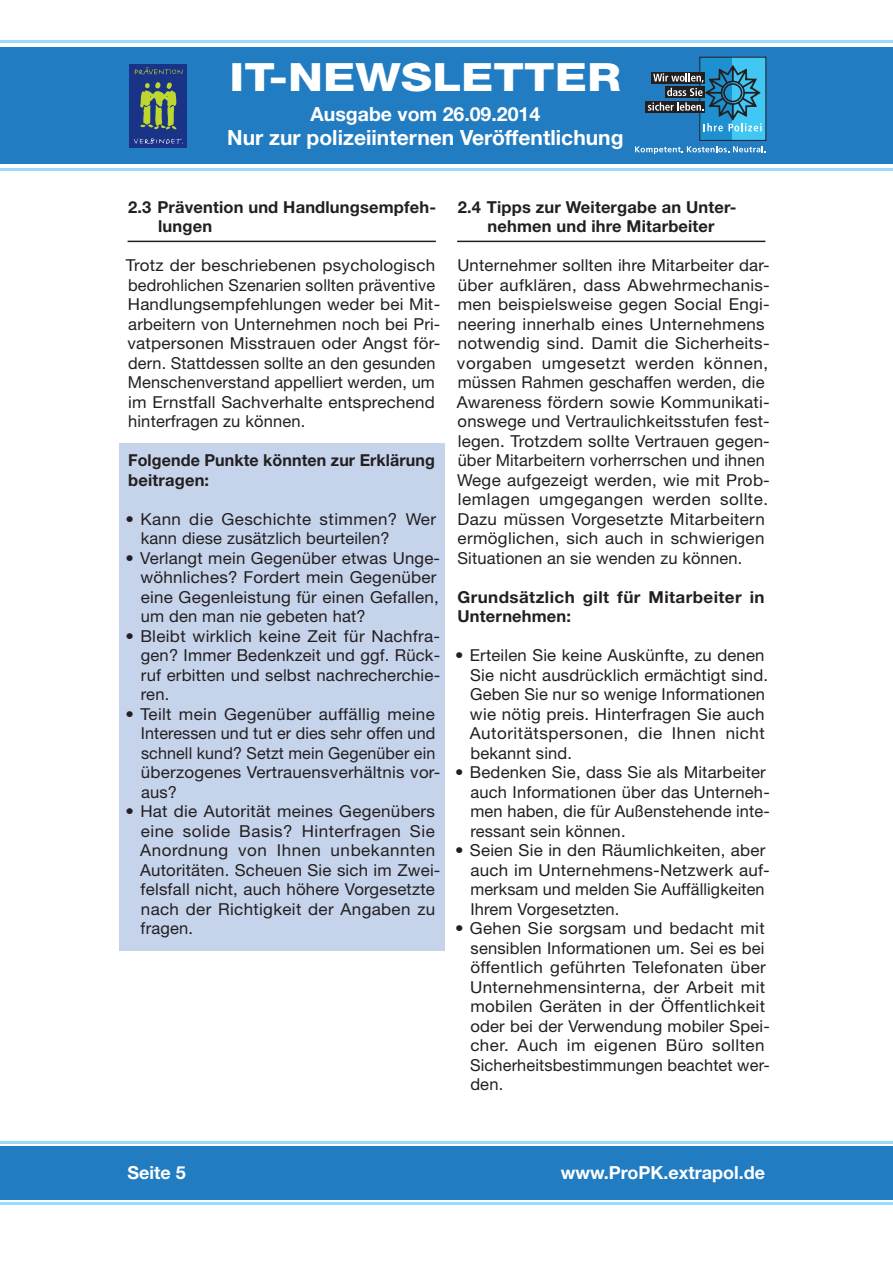
<style>
.page{position:relative;width:893px;height:1263px;background:#fff}
.page>*{position:absolute;margin:0;border:0;box-sizing:border-box;transform-origin:0 0}
.t1{font:800 39px "Helvetica Neue LT Pro";color:#fff;scale:1.21 1}
.t2{font:700 21px "Helvetica Neue LT Pro";color:#fff}
.t3{font:700 19.5px "Helvetica Neue LT Pro";color:#fff}
.t4{font:700 18px "Helvetica Neue LT Pro";color:#fff}
.t5{font:16.5px/19.5px "Helvetica Neue LT Pro";letter-spacing:.01em;color:#231f20}
.t6{font:700 16.5px/19.5px "Helvetica Neue LT Pro";letter-spacing:.01em;color:#231f20}
</style>
<div class="page">
<hr style="left:0;top:40px;width:893px;height:2px;background:#99dbf8">
<hr style="left:0;top:168px;width:893px;height:3px;background:#99dbf8">
<hr style="left:0;top:1141px;width:893px;height:3px;background:#99dbf8">
<hr style="left:0;top:1202px;width:893px;height:2px;background:#99dbf8">
<div style="left:0;top:47px;width:893px;height:116px;background:#227cc1"></div>
<div style="left:0;top:1146px;width:893px;height:53px;background:#227cc1"></div>
<svg style="left:635px;top:146px;width:130px;height:7px"></svg>
<div style="left:700px;top:57px;width:33px;height:83px;background:#1d90d0"></div>
<div style="left:733px;top:57px;width:33px;height:83px;background:#40c7f4"></div>
<div style="left:700px;top:57px;width:66px;height:84px;border:1px solid #231f20"></div>
<svg style="left:646px;top:101px;width:2px;height:12px"></svg>
<svg style="left:648px;top:63px;width:114px;height:68px"></svg>
<div style="left:130px;top:64px;width:57px;height:83px;background:#193487"></div>
<svg style="left:140px;top:82px;width:37px;height:47px"></svg>
<svg style="left:134px;top:138px;width:49px;height:6px"></svg>
<svg style="left:135px;top:67px;width:48px;height:7px"></svg>
<div style="left:119px;top:443px;width:325px;height:507px;background:#c5d3eb"></div>
<hr style="left:128px;top:241px;width:308px;height:1px;background:#231f20">
<hr style="left:457px;top:241px;width:308px;height:1px;background:#231f20">
<h1 class="t1" style="left:230px;top:54px;width:325px">IT-NEWSLETTER</h1>
<p class="t3" style="left:310px;top:102px;width:231px">Ausgabe vom 26.09.2014</p>
<p class="t2" style="left:227px;top:124px;width:398px">Nur zur polizeiinternen Veröffentlichung</p>
<p class="t6" style="left:158px;top:196px;width:279px;text-indent:-30px">2.3 Prävention und Handlungsempfeh&shy;lungen</p>
<p class="t5" style="left:126px;top:255px;width:316px">Trotz der beschriebenen psychologisch bedrohlichen Szenarien sollten präventive Handlungsempfehlungen weder bei Mit&shy;arbeitern von Unternehmen noch bei Pri&shy;vatpersonen Misstrauen oder Angst för&shy;dern. Stattdessen sollte an den gesunden Menschenverstand appelliert werden, um im Ernstfall Sachverhalte entsprechend hinterfragen zu können.</p>
<p class="t6" style="left:128px;top:450px;width:308px">Folgende Punkte könnten zur Erklärung beitragen:</p>
<p class="t5" style="left:141px;top:509px;width:297px;text-indent:-15px">• Kann die Geschichte stimmen? Wer kann diese zusätzlich beurteilen?</p>
<p class="t5" style="left:140px;top:548px;width:301px;text-indent:-15px">• Verlangt mein Gegenüber etwas Unge&shy;wöhnliches? Fordert mein Gegenüber eine Gegenleistung für einen Gefallen, um den man nie gebeten hat?</p>
<p class="t5" style="left:141px;top:626px;width:301px;text-align:justify;text-indent:-15px">• Bleibt wirklich keine Zeit für Nachfra&shy;gen? Immer Bedenkzeit und ggf. Rück&shy;ruf erbitten und selbst nachrecherchie&shy;ren.</p>
<p class="t5" style="left:141px;top:704px;width:301px;text-indent:-15px">• Teilt mein Gegenüber auffällig meine<br>Interessen und tut er dies sehr offen und schnell kund? Setzt mein Gegenüber ein überzogenes Vertrauensverhältnis vor&shy;aus?</p>
<p class="t5" style="left:140px;top:801px;width:302px;text-indent:-15px">• Hat die Autorität meines Gegenübers eine solide Basis? Hinterfragen Sie Anordnung von Ihnen unbekannten Autoritäten. Scheuen Sie sich im Zwei&shy;felsfall nicht, auch höhere Vorgesetzte nach der Richtigkeit der Angaben zu fragen.</p>
<p class="t6" style="left:458px;top:196px;width:280px;text-align:center">2.4 Tipps zur Weitergabe an Unter&shy;nehmen und ihre Mitarbeiter</p>
<p class="t5" style="left:457px;top:255px;width:314px">Unternehmer sollten ihre Mitarbeiter dar&shy;über aufklären, dass Abwehrmechanis&shy;men beispielsweise gegen Social Engi&shy;neering innerhalb eines Unternehmens notwendig sind. Damit die Sicherheits&shy;vorgaben umgesetzt werden können, müssen Rahmen geschaffen werden, die Awareness fördern sowie Kommunikati&shy;onswege und Vertraulichkeitsstufen fest&shy;legen. Trotzdem sollte Vertrauen gegen&shy;über Mitarbeitern vorherrschen und ihnen Wege aufgezeigt werden, wie mit Prob&shy;lemlagen umgegangen werden sollte.<br>Dazu müssen Vorgesetzte Mitarbeitern ermöglichen, sich auch in schwierigen Situationen an sie wenden zu können.</p>
<p class="t6" style="left:457px;top:586px;width:309px">Grundsätzlich gilt für Mitarbeiter in<br>Unternehmen:</p>
<p class="t5" style="left:470px;top:645px;width:300px;text-indent:-15px">• Erteilen Sie keine Auskünfte, zu denen Sie nicht ausdrücklich ermächtigt sind.<br>Geben Sie nur so wenige Informationen wie nötig preis. Hinterfragen Sie auch Autoritätspersonen, die Ihnen nicht bekannt sind.</p>
<p class="t5" style="left:470px;top:762px;width:301px;text-indent:-15px">• Bedenken Sie, dass Sie als Mitarbeiter auch Informationen über das Unterneh&shy;men haben, die für Außenstehende inte&shy;ressant sein können.</p>
<p class="t5" style="left:470px;top:840px;width:301px;text-indent:-15px">• Seien Sie in den Räumlichkeiten, aber auch im Unternehmens-Netzwerk auf&shy;merksam und melden Sie Auffälligkeiten Ihrem Vorgesetzten.</p>
<p class="t5" style="left:470px;top:918px;width:301px;text-indent:-15px">• Gehen Sie sorgsam und bedacht mit sensiblen Informationen um. Sei es bei öffentlich geführten Telefonaten über Unternehmensinterna, der Arbeit mit mobilen Geräten in der Öffentlichkeit oder bei der Verwendung mobiler Spei&shy;cher. Auch im eigenen Büro sollten Sicherheitsbestimmungen beachtet wer&shy;den.</p>
<p class="t4" style="left:128px;top:1161px;width:60px">Seite 5</p>
<p class="t4" style="left:561px;top:1161px;width:206px">www.ProPK.extrapol.de</p>
</div>
